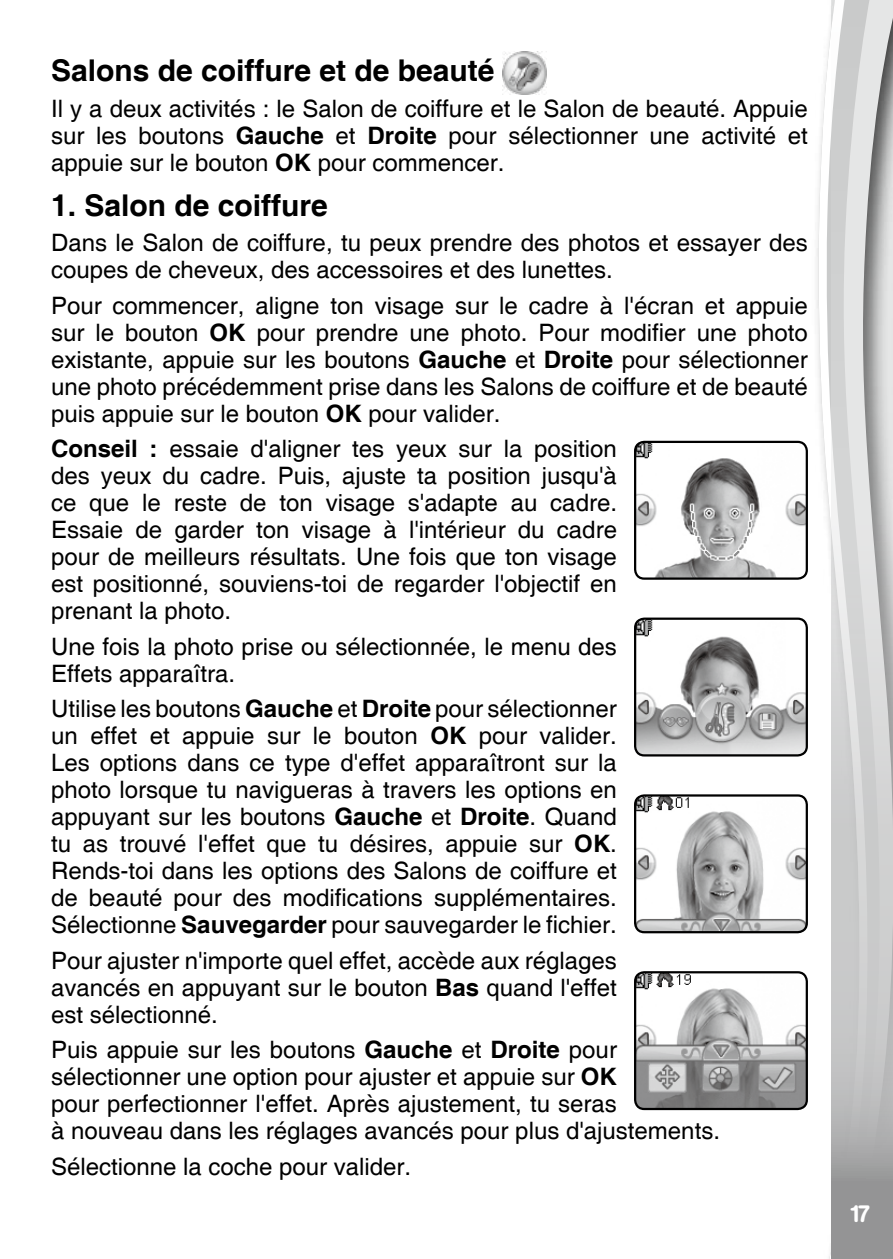
<style>
.page{position:relative;width:893px;height:1259px;background:#fff}
.page>*{position:absolute;margin:0;border:0;box-sizing:border-box;transform-origin:0 0}
.t1{font:700 30px "Helvetica";color:#000}
.t2{font:24px/27px "Helvetica";color:#000;text-align:justify}
.t3{font:500 24px "AG Book Rounded";color:#fff}
.s1{font-weight:700}
</style>
<div class="page">
<svg style="left:818px;top:0;width:14px;height:1259px"></svg>
<svg style="left:832px;top:0;width:61px;height:1259px;background:#c6c7c7"></svg>
<img style="left:503px;top:51px;width:43px;height:43px">
<img style="left:635px;top:620px;width:172px;height:135px">
<div style="left:634px;top:617px;width:174px;height:139px;border:2px solid #000;border-radius:9px"></div>
<img style="left:635px;top:797px;width:171px;height:135px">
<div style="left:634px;top:794px;width:174px;height:139px;border:2px solid #000;border-radius:9px"></div>
<img style="left:636px;top:974px;width:169px;height:134px">
<div style="left:634px;top:971px;width:174px;height:139px;border:2px solid #000;border-radius:9px"></div>
<img style="left:636px;top:442px;width:170px;height:135px">
<div style="left:634px;top:441px;width:174px;height:139px;border:2px solid #000;border-radius:9px"></div>
<p class="t1" style="left:51px;top:53px;width:445px">Salons de coiffure et de beauté</p>
<p class="t2" style="left:51px;top:96px;width:758px">Il y a deux activités : le Salon de coiffure et le Salon de beauté. Appuie sur les boutons <span class="s1">Gauche</span> et <span class="s1">Droite</span> pour sélectionner une activité et appuie sur le bouton <span class="s1">OK</span> pour commencer.</p>
<p class="t1" style="left:51px;top:187px;width:278px">1. Salon de coiffure</p>
<p class="t2" style="left:51px;top:230px;width:758px">Dans le Salon de coiffure, tu peux prendre des photos et essayer des coupes de cheveux, des accessoires et des lunettes.</p>
<p class="t2" style="left:51px;top:292px;width:758px">Pour commencer, aligne ton visage sur le cadre à l'écran et appuie sur le bouton <span class="s1">OK</span> pour prendre une photo. Pour modifier une photo existante, appuie sur les boutons <span class="s1">Gauche</span> et <span class="s1">Droite</span> pour sélectionner une photo précédemment prise dans les Salons de coiffure et de beauté puis appuie sur le bouton <span class="s1">OK</span> pour valider.</p>
<p class="t2" style="left:51px;top:436px;width:567px"><span class="s1">Conseil :</span> essaie d'aligner tes yeux sur la position des yeux du cadre. Puis, ajuste ta position jusqu'à ce que le reste de ton visage s'adapte au cadre.<br>Essaie de garder ton visage à l'intérieur du cadre pour de meilleurs résultats. Une fois que ton visage est positionné, souviens-toi de regarder l'objectif en prenant la photo.</p>
<p class="t2" style="left:51px;top:633px;width:567px">Une fois la photo prise ou sélectionnée, le menu des<br>Effets apparaîtra.</p>
<p class="t2" style="left:51px;top:696px;width:567px">Utilise les boutons <span class="s1">Gauche</span> et <span class="s1">Droite</span> pour sélectionner un effet et appuie sur le bouton <span class="s1">OK</span> pour valider.<br>Les options dans ce type d'effet apparaîtront sur la photo lorsque tu navigueras à travers les options en appuyant sur les boutons <span class="s1">Gauche</span> et <span class="s1">Droite</span>. Quand tu as trouvé l'effet que tu désires, appuie sur <span class="s1">OK</span>.<br>Rends-toi dans les options des Salons de coiffure et de beauté pour des modifications supplémentaires.<br>Sélectionne <span class="s1">Sauvegarder</span> pour sauvegarder le fichier.</p>
<p class="t2" style="left:51px;top:947px;width:567px">Pour ajuster n'importe quel effet, accède aux réglages avancés en appuyant sur le bouton <span class="s1">Bas</span> quand l'effet est sélectionné.</p>
<p class="t2" style="left:51px;top:1037px;width:670px;text-align:left">Puis appuie sur les boutons <span class="s1">Gauche</span> et <span class="s1">Droite</span> pour sélectionner une option pour ajuster et appuie sur <span class="s1">OK<br></span>pour perfectionner l'effet. Après ajustement, tu seras<br>à nouveau dans les réglages avancés pour plus d'ajustements.</p>
<p class="t2" style="left:51px;top:1153px;width:362px">Sélectionne la coche pour valider.</p>
<p class="t3" style="left:848px;top:1199px;width:24px">17</p>
</div>
